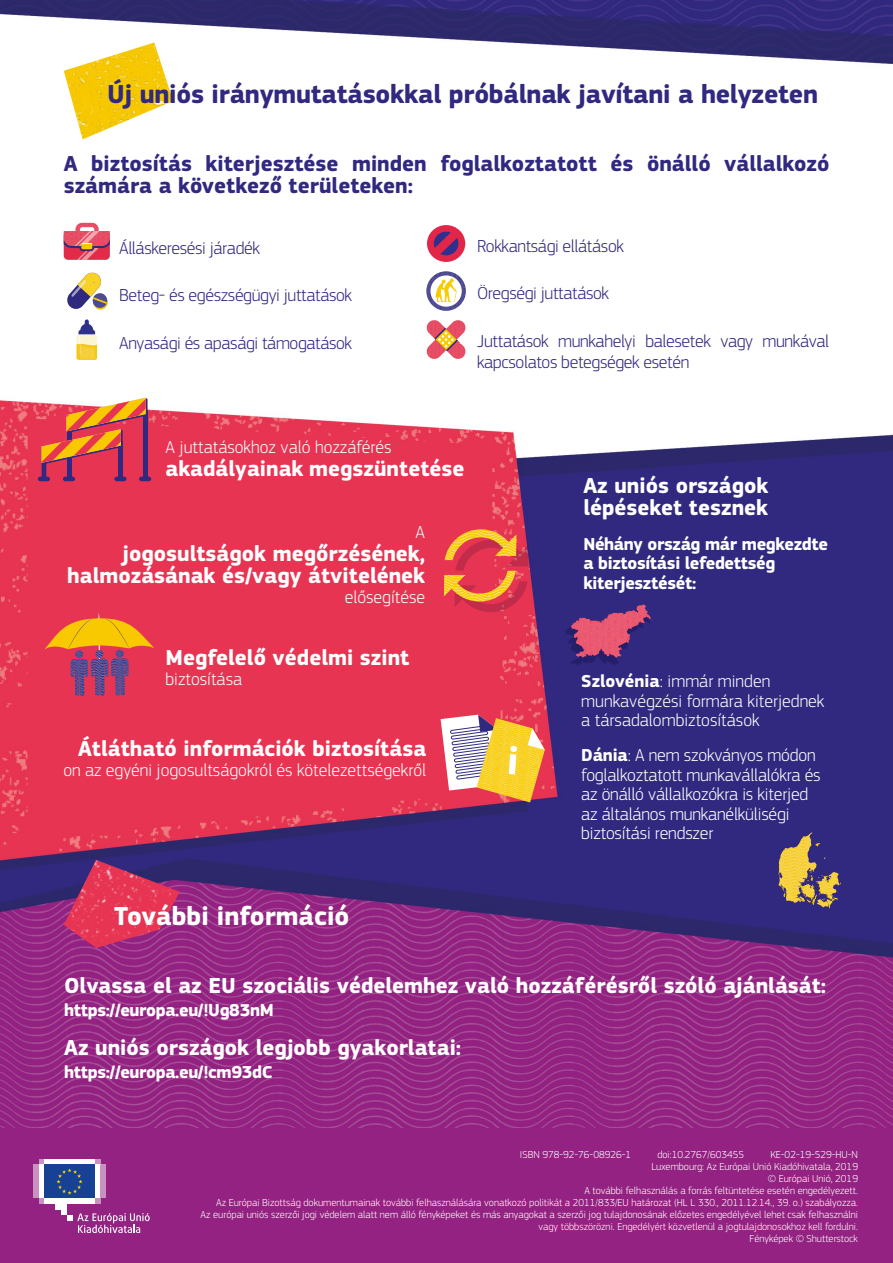
<style>
.page{position:relative;width:893px;height:1263px;background:#fff}
.page>*{position:absolute;margin:0;border:0;box-sizing:border-box;transform-origin:0 0}
.t1{font:700 27px "EC Square Sans Pro";letter-spacing:-.01em;color:#312880}
.t2{font:700 27px "EC Square Sans Pro";color:#fff}
.Body{font:700 22.5px/22.5px "EC Square Sans Pro";color:#fff;text-align:right}
.t3{font:700 22.5px/22.5px "EC Square Sans Pro";color:#312880}
.Body-2{font:300 18px/19.5px "EC Square Sans Pro";color:#fff}
.t4{font:300 18px/21px "EC Square Sans Pro";letter-spacing:-.02em;color:#312880}
.Body-3{font:700 18px/19.5px "EC Square Sans Pro";letter-spacing:-.02em;color:#fff}
.Body-4{font:300 10.5px/12px "EC Square Sans Pro";color:#fff;text-align:right}
.s1{color:#fff}
.s2{font-weight:700}
</style>
<div class="page">
<img style="left:0;top:0;width:893px;height:1129px">
<div style="left:0;top:1129px;width:893px;height:134px;background:#942282"></div>
<img style="left:64px;top:43px;width:109px;height:96px">
<svg style="left:426px;top:319px;width:40px;height:41px"></svg>
<svg style="left:66px;top:272px;width:42px;height:38px"></svg>
<svg style="left:64px;top:223px;width:46px;height:37px;background:#e06c7c"></svg>
<svg style="left:77px;top:319px;width:20px;height:41px"></svg>
<img style="left:426px;top:271px;width:40px;height:40px;border-radius:20px">
<svg style="left:430px;top:275px;width:32px;height:32px"></svg>
<svg style="left:435px;top:279px;width:22px;height:23px"></svg>
<svg style="left:427px;top:225px;width:38px;height:37px"></svg>
<img style="left:64px;top:860px;width:116px;height:88px">
<hr style="left:139px;top:477px;width:12px;height:4px;background:#312880;border-radius:2px">
<hr style="left:114px;top:477px;width:12px;height:4px;background:#312880;border-radius:2px">
<hr style="left:63px;top:477px;width:12px;height:4px;background:#312880;border-radius:2px">
<hr style="left:38px;top:477px;width:12px;height:4px;background:#312880;border-radius:2px">
<svg style="left:42px;top:398px;width:106px;height:81px;background:#d65e55"></svg>
<svg style="left:444px;top:530px;width:84px;height:82px;background:#d83350"></svg>
<img style="left:444px;top:571px;width:72px;height:30px">
<img style="left:445px;top:530px;width:71px;height:30px">
<svg style="left:44px;top:613px;width:110px;height:83px;background:#d95d44"></svg>
<img style="left:111px;top:650px;width:18px;height:46px">
<svg style="left:441px;top:715px;width:104px;height:87px"></svg>
<svg style="left:565px;top:605px;width:87px;height:60px;background:#3b2a7a"></svg>
<img style="left:571px;top:605px;width:69px;height:52px">
<svg style="left:778px;top:832px;width:63px;height:76px;background:#846f62"></svg>
<svg style="left:39px;top:1198px;width:61px;height:6px"></svg>
<svg style="left:39px;top:1159px;width:61px;height:5px"></svg>
<div style="left:45px;top:1159px;width:50px;height:5px;background:#fff"></div>
<div style="left:45px;top:1198px;width:50px;height:6px;background:#fff"></div>
<div style="left:95px;top:1164px;width:5px;height:34px;background:#fff"></div>
<div style="left:100px;top:1164px;width:6px;height:34px;background:#c990c0"></div>
<div style="left:39px;top:1164px;width:6px;height:34px;background:#fff"></div>
<div style="left:33px;top:1164px;width:6px;height:34px;background:#c990c0"></div>
<div style="left:56px;top:1198px;width:11px;height:12px;background:#fff"></div>
<div style="left:61px;top:1198px;width:6px;height:17px;background:#fff"></div>
<div style="left:45px;top:1164px;width:50px;height:34px;background:#164194"></div>
<svg style="left:57px;top:1168px;width:26px;height:26px"></svg>
<svg style="left:67px;top:1213px;width:83px;height:20px"></svg>
<h2 class="t1" style="left:107px;top:78px;width:712px">Új uniós iránymutatásokkal próbálnak javítani a helyzeten</h2>
<h2 class="t3" style="left:64px;top:153px;width:767px">A biztosítás kiterjesztése minden foglalkoztatott és önálló vállalkozó számára a következő területeken:</h2>
<p class="t4" style="left:101px;top:238px;width:160px"><span class="s1">•</span> Álláskeresési járadék</p>
<p class="t4" style="left:101px;top:285px;width:252px"><span class="s1">•</span> Beteg- és egészségügyi juttatások</p>
<p class="t4" style="left:101px;top:332px;width:252px"><span class="s1">•</span> Anyasági és apasági támogatások</p>
<h3 class="t4" style="left:459px;top:235px;width:166px"><span class="s1">•</span> Rokkantsági ellátások</h3>
<h3 class="t4" style="left:459px;top:283px;width:152px"><span class="s1">•</span> Öregségi juttatások</h3>
<h3 class="t4" style="left:477px;top:330px;width:354px;text-indent:-18px"><span class="s1">•</span> Juttatások munkahelyi balesetek vagy munkával kapcsolatos betegségek esetén</h3>
<p class="Body-2" style="left:165px;top:437px;width:228px">A juttatásokhoz való hozzáférés</p>
<p class="Body" style="left:165px;top:458px;width:301px">akadályainak megszüntetése</p>
<p class="Body-2" style="left:416px;top:522px;width:11px">A</p>
<h2 class="Body" style="left:67px;top:543px;width:359px">jogosultságok megőrzésének, halmozásának és/vagy átvitelének</h2>
<p class="Body-2" style="left:345px;top:587px;width:82px">elősegítése</p>
<h2 class="Body" style="left:165px;top:647px;width:245px">Megfelelő védelmi szint</h2>
<p class="Body-2" style="left:165px;top:669px;width:78px">biztosítása</p>
<p class="Body" style="left:78px;top:738px;width:350px">Átlátható információk biztosítása</p>
<p class="Body-2" style="left:63px;top:760px;width:364px">on az egyéni jogosultságokról és kötelezettségekről</p>
<h2 class="t2" style="left:114px;top:900px;width:237px">További információ</h2>
<h2 class="Body" style="left:583px;top:475px;width:187px;text-align:left">Az uniós országok lépéseket tesznek</h2>
<p class="Body-3" style="left:583px;top:535px;width:246px">Néhány ország már megkezdte a biztosítási lefedettség kiterjesztését:</p>
<p class="Body-2" style="left:581px;top:671px;width:245px"><span class="s2">Szlovénia</span>: immár minden munkavégzési formára kiterjednek a társadalombiztosítások</p>
<p class="Body-2" style="left:581px;top:745px;width:241px"><span class="s2">Dánia</span>: A nem szokványos módon foglalkoztatott munkavállalókra és az önálló vállalkozókra is kiterjed az általános munkanélküliségi biztosítási rendszer</p>
<h2 class="Body" style="left:64px;top:975px;width:764px">Olvassa el az EU szociális védelemhez való hozzáférésről szóló ajánlását:</h2>
<h2 class="Body-3" style="left:64px;top:1001px;width:211px">https://europa.eu/!Ug83nM</h2>
<h2 class="Body" style="left:64px;top:1037px;width:399px">Az uniós országok legjobb gyakorlatai:</h2>
<h2 class="Body-3" style="left:64px;top:1062px;width:210px">https://europa.eu/!cm93dC</h2>
<p class="Body-4" style="left:520px;top:1148px;width:113px">ISBN 978-92-76-08926-1</p>
<p class="Body-4" style="left:657px;top:1148px;width:88px">doi:10.2767/603455</p>
<p class="Body-4" style="left:770px;top:1148px;width:89px">KE-02-19-529-HU-N</p>
<p class="Body-4" style="left:651px;top:1160px;width:208px">Luxembourg: Az Európai Unió Kiadóhivatala, 2019</p>
<p class="Body-4" style="left:768px;top:1172px;width:92px">© Európai Unió, 2019</p>
<p class="Body-4" style="left:584px;top:1184px;width:275px">A további felhasználás a forrás feltüntetése esetén engedélyezett.</p>
<p class="Body-4" style="left:216px;top:1196px;width:643px">Az Európai Bizottság dokumentumainak további felhasználására vonatkozó politikát a 2011/833/EU határozat (HL L 330., 2011.12.14., 39. o.) szabályozza.</p>
<p class="Body-4" style="left:201px;top:1208px;width:659px">Az európai uniós szerzői jogi védelem alatt nem álló fényképeket és más anyagokat a szerzői jog tulajdonosának előzetes engedélyével lehet csak felhasználni vagy többszörözni. Engedélyért közvetlenül a jogtulajdonosokhoz kell fordulni.</p>
<p class="Body-4" style="left:749px;top:1232px;width:110px">Fényképek © Shutterstock</p>
</div>
